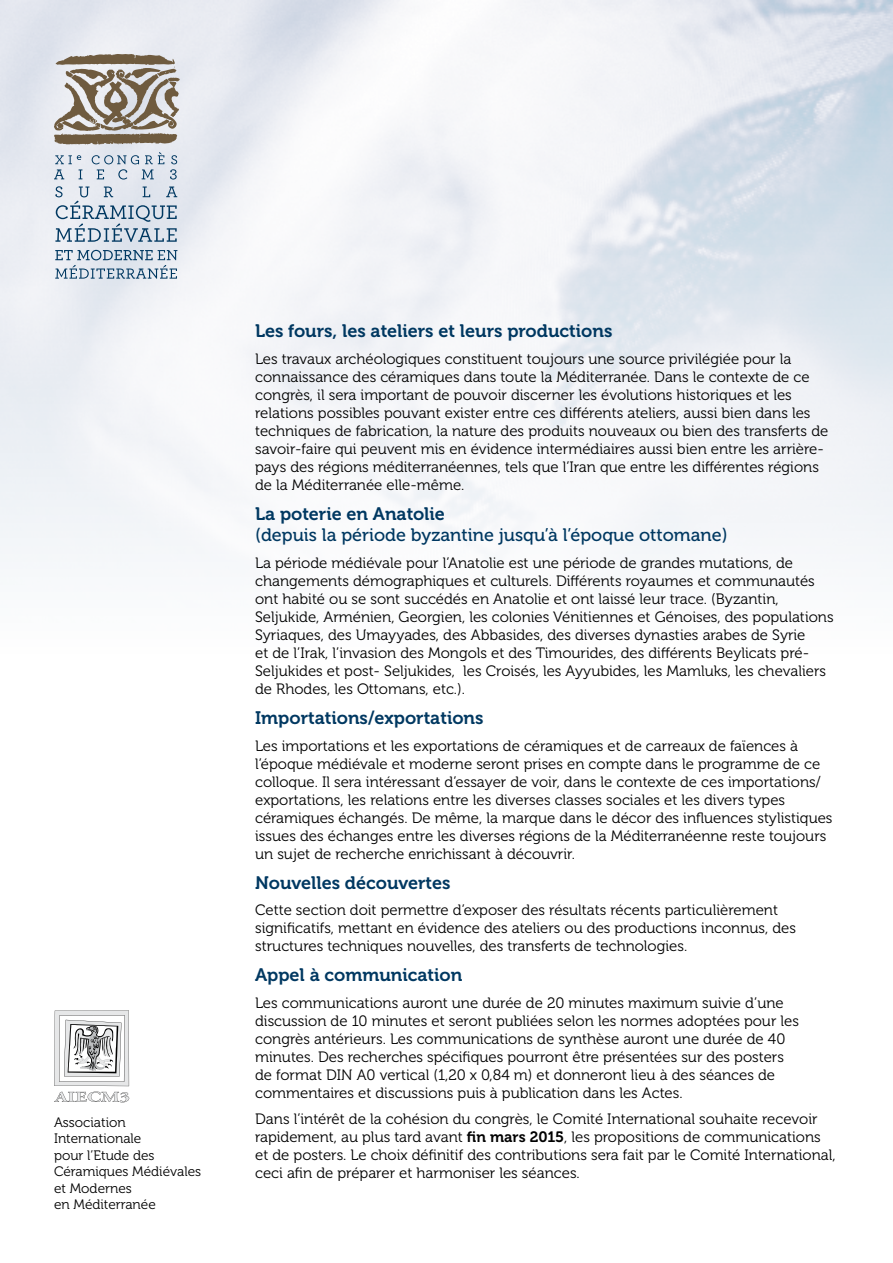
<style>
.page{position:relative;width:893px;height:1263px;background:#fff}
.page>*{position:absolute;margin:0;border:0;box-sizing:border-box;transform-origin:0 0}
.t1{font:18px "Museo 700";color:#003861}
.t2{font:18px "Museo 500";color:#003861}
.t3{font:15px/18px "Museo 300";color:#000}
.t4{font:13.65px/16.4px "Museo 300";color:#000}
.s1{font-family:"Museo 700"}
</style>
<div class="page">
<svg style="left:54px;top:1010px;width:75px;height:76px"></svg>
<svg style="left:54px;top:1092px;width:75px;height:10px"></svg>
<svg style="left:54px;top:54px;width:126px;height:91px;background:#aaa196"></svg>
<svg style="left:55px;top:186px;width:122px;height:56px;background:#bbc8d6"></svg>
<svg style="left:55px;top:250px;width:122px;height:29px;background:#b0c0cf"></svg>
<svg style="left:92px;top:152px;width:72px;height:28px;background:#c7d1dd"></svg>
<svg style="left:170px;top:155px;width:7px;height:25px"></svg>
<svg style="left:54px;top:155px;width:28px;height:24px"></svg>
<p class="t4" style="left:54px;top:1114px;width:149px">Association<br>Internationale<br>pour l’Etude des<br>Céramiques Médiévales et Modernes<br>en Méditerranée</p>
<p class="t1" style="left:255px;top:321px;width:359px">Les fours, les ateliers et leurs productions</p>
<p class="t3" style="left:255px;top:350px;width:575px">Les travaux archéologiques constituent toujours une source privilégiée pour la connaissance des céramiques dans toute la Méditerranée. Dans le contexte de ce congrès, il sera important de pouvoir discerner les évolutions historiques et les relations possibles pouvant exister entre ces différents ateliers, aussi bien dans les techniques de fabrication, la nature des produits nouveaux ou bien des transferts de savoir-faire qui peuvent mis en évidence intermédiaires aussi bien entre les arrière&shy;pays des régions méditerranéennes, tels que l’Iran que entre les différentes régions de la Méditerranée elle-même.</p>
<p class="t1" style="left:255px;top:504px;width:191px">La poterie en Anatolie</p>
<p class="t2" style="left:255px;top:525px;width:474px">(depuis la période byzantine jusqu’à l’époque ottomane)</p>
<p class="t3" style="left:255px;top:554px;width:580px">La période médiévale pour l’Anatolie est une période de grandes mutations, de changements démographiques et culturels. Différents royaumes et communautés ont habité ou se sont succédés en Anatolie et ont laissé leur trace. (Byzantin, Seljukide, Arménien, Georgien, les colonies Vénitiennes et Génoises, des populations Syriaques, des Umayyades, des Abbasides, des diverses dynasties arabes de Syrie<br>et de l’Irak, l’invasion des Mongols et des Timourides, des différents Beylicats pré-Seljukides et post- Seljukides, les Croisés, les Ayyubides, les Mamluks, les chevaliers de Rhodes, les Ottomans, etc.).</p>
<p class="t1" style="left:255px;top:708px;width:230px">Importations/exportations</p>
<p class="t3" style="left:255px;top:737px;width:579px">Les importations et les exportations de céramiques et de carreaux de faïences à l’époque médiévale et moderne seront prises en compte dans le programme de ce colloque. Il sera intéressant d’essayer de voir, dans le contexte de ces importations/ exportations, les relations entre les diverses classes sociales et les divers types céramiques échangés. De même, la marque dans le décor des influences stylistiques issues des échanges entre les diverses régions de la Méditerranéenne reste toujours un sujet de recherche enrichissant à découvrir.</p>
<p class="t1" style="left:255px;top:872px;width:197px">Nouvelles découvertes</p>
<p class="t3" style="left:255px;top:901px;width:542px">Cette section doit permettre d’exposer des résultats récents particulièrement significatifs, mettant en évidence des ateliers ou des productions inconnus, des structures techniques nouvelles, des transferts de technologies.</p>
<p class="t1" style="left:255px;top:965px;width:209px">Appel à communication</p>
<p class="t3" style="left:255px;top:994px;width:545px">Les communications auront une durée de 20 minutes maximum suivie d’une discussion de 10 minutes et seront publiées selon les normes adoptées pour les congrès antérieurs. Les communications de synthèse auront une durée de 40 minutes. Des recherches spécifiques pourront être présentées sur des posters de format DIN A0 vertical (1,20 x 0,84 m) et donneront lieu à des séances de commentaires et discussions puis à publication dans les Actes.</p>
<p class="t3" style="left:255px;top:1110px;width:582px">Dans l’intérêt de la cohésion du congrès, le Comité International souhaite recevoir rapidement, au plus tard avant <span class="s1">fin mars 2015</span>, les propositions de communications et de posters. Le choix définitif des contributions sera fait par le Comité International, ceci afin de préparer et harmoniser les séances.</p>
</div>
